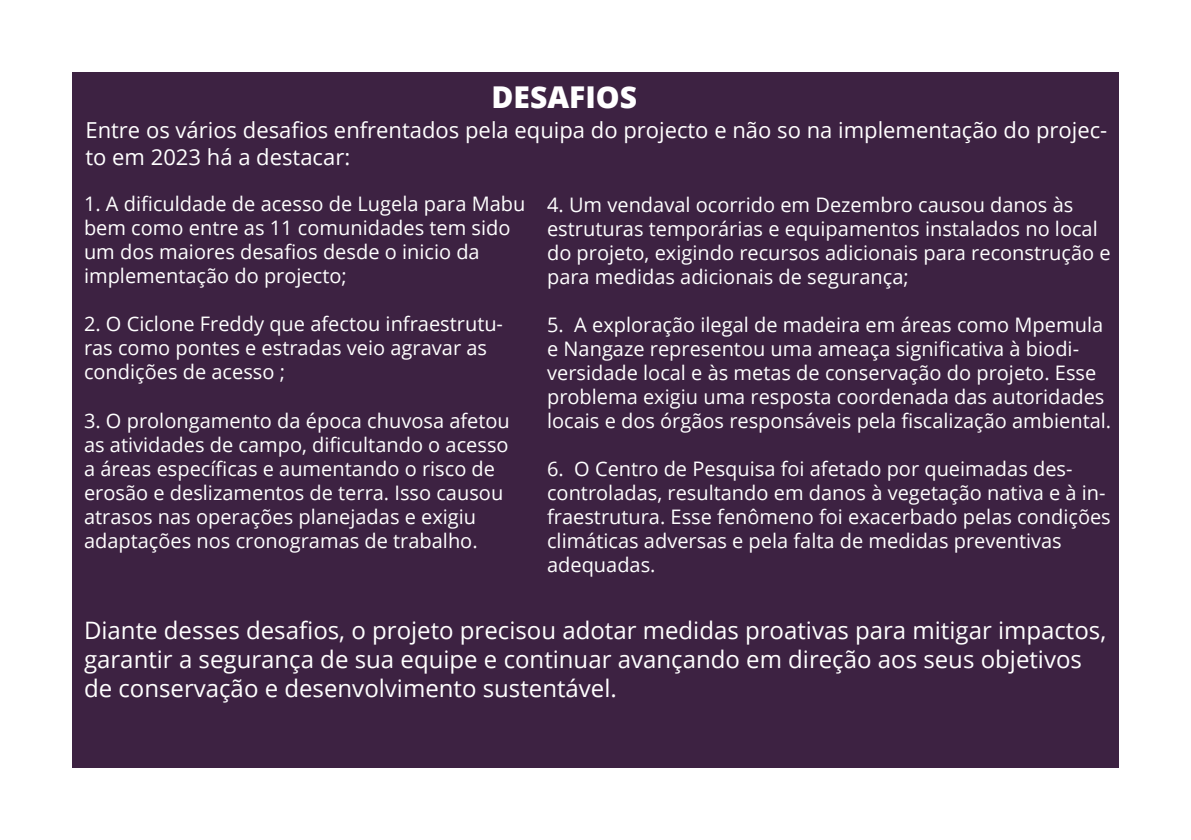
<style>
.page{position:relative;width:1191px;height:840px;background:#fff}
.page>*{position:absolute;margin:0;border:0;box-sizing:border-box;transform-origin:0 0}
.t1{font:800 30px "Open Sans";color:#fff}
.t2{font:24px/28.8px "Open Sans";color:#fff}
.t3{font:22px/26.4px "Open Sans";color:#fff}
.t4{font:20px/24px "Open Sans";color:#fff}
</style>
<div class="page">
<div style="left:72px;top:72px;width:1047px;height:695px;background:#3d2242"></div>
<p class="t1" style="left:491px;top:75px;width:147px">DESAFIOS</p>
<p class="t3" style="left:85px;top:116px;width:1023px">Entre os vários desafios enfrentados pela equipa do projecto e não so na implementação do projec&shy;to em 2023 há a destacar:</p>
<p class="t4" style="left:84px;top:191px;width:443px">1. A dificuldade de acesso de Lugela para Mabu bem como entre as 11 comunidades tem sido um dos maiores desafios desde o inicio da implementação do projecto;</p>
<p class="t4" style="left:84px;top:311px;width:420px">2. O Ciclone Freddy que afectou infraestrutu&shy;ras como pontes e estradas veio agravar as condições de acesso ;</p>
<p class="t4" style="left:84px;top:407px;width:427px">3. O prolongamento da época chuvosa afetou as atividades de campo, dificultando o acesso a áreas específicas e aumentando o risco de erosão e deslizamentos de terra. Isso causou atrasos nas operações planejadas e exigiu adaptações nos cronogramas de trabalho.</p>
<p class="t4" style="left:547px;top:192px;width:565px">4. Um vendaval ocorrido em Dezembro causou danos às estruturas temporárias e equipamentos instalados no local do projeto, exigindo recursos adicionais para reconstrução e para medidas adicionais de segurança;</p>
<p class="t4" style="left:547px;top:312px;width:565px">5. A exploração ilegal de madeira em áreas como Mpemula e Nangaze representou uma ameaça significativa à biodi&shy;versidade local e às metas de conservação do projeto. Esse problema exigiu uma resposta coordenada das autoridades locais e dos órgãos responsáveis pela fiscalização ambiental.</p>
<p class="t4" style="left:547px;top:456px;width:565px">6. O Centro de Pesquisa foi afetado por queimadas des&shy;controladas, resultando em danos à vegetação nativa e à in&shy;fraestrutura. Esse fenômeno foi exacerbado pelas condições climáticas adversas e pela falta de medidas preventivas adequadas.</p>
<p class="t2" style="left:84px;top:615px;width:1023px">Diante desses desafios, o projeto precisou adotar medidas proativas para mitigar impactos, garantir a segurança de sua equipe e continuar avançando em direção aos seus objetivos de conservação e desenvolvimento sustentável.</p>
</div>
